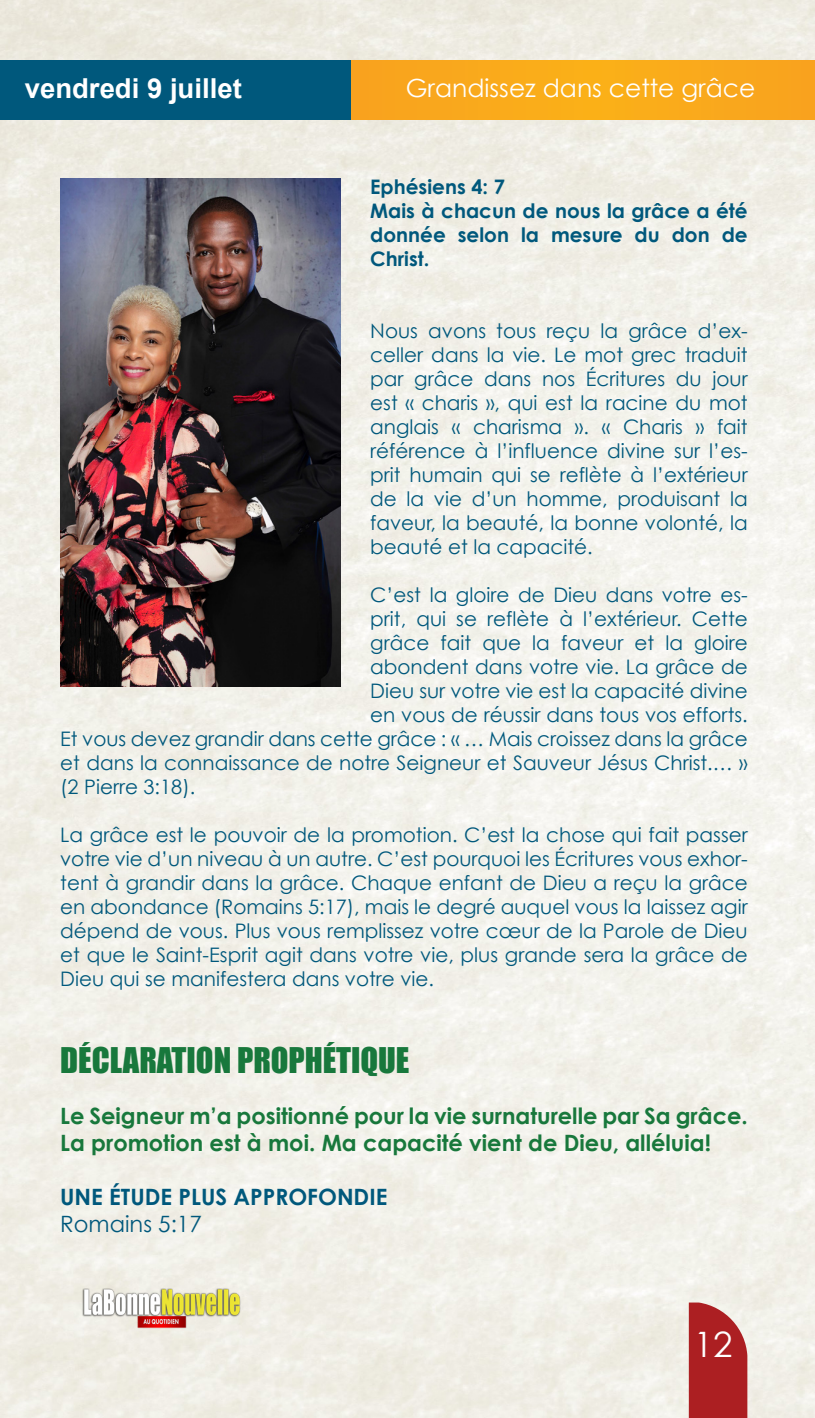
<style>
.page{position:relative;width:815px;height:1418px;background:#fff}
.page>*{position:absolute;margin:0;border:0;box-sizing:border-box;transform-origin:0 0}
.t1{font:35px "Century Gothic";color:#fff}
.t2{font:32.5px "Impact";color:#18783c}
.t3{font:700 27.5px "Arial";color:#fff}
.t4{font:25px "Century Gothic";color:#fff}
.t5{font:700 22.5px/27px "Century Gothic";color:#18783c}
.t6{font:700 22.5px "Century Gothic";color:#00587c}
.t7{font:22.5px "Century Gothic";color:#00587c}
.t8{font:20px/24px "Century Gothic";color:#00587c;text-align:justify}
.t9{font:700 20px/24px "Century Gothic";color:#00587c;text-align:justify}
</style>
<div class="page">
<img style="left:0;top:0;width:815px;height:1417px">
<div style="left:168px;top:60px;width:647px;height:60px;background:#f9a91c"></div>
<div style="left:0;top:60px;width:351px;height:60px;background:#00587c"></div>
<div style="left:689px;top:1302px;width:58px;height:115px;background:#ac1f22"></div>
<img style="left:75px;top:1285px;width:174px;height:44px">
<img style="left:60px;top:179px;width:280px;height:507px">
<p class="t3" style="left:25px;top:70px;width:219px">vendredi 9 juillet</p>
<p class="t4" style="left:406px;top:72px;width:351px">Grandissez dans cette grâce</p>
<p class="t9" style="left:370px;top:174px;width:136px">Ephésiens 4: 7</p>
<p class="t9" style="left:370px;top:198px;width:379px">Mais à chacun de nous la grâce a été donnée selon la mesure du don de Christ.</p>
<p class="t8" style="left:370px;top:318px;width:379px">Nous avons tous reçu la grâce d’ex&shy;celler dans la vie. Le mot grec traduit par grâce dans nos Écritures du jour est « charis », qui est la racine du mot anglais « charisma ». « Charis » fait référence à l’influence divine sur l’es&shy;prit humain qui se reflète à l’extérieur de la vie d’un homme, produisant la faveur, la beauté, la bonne volonté, la beauté et la capacité.</p>
<p class="t8" style="left:370px;top:582px;width:379px">C’est la gloire de Dieu dans votre es-</p>
<p class="t8" style="left:370px;top:606px;width:379px">prit, qui se reflète à l’extérieur. Cette</p>
<p class="t8" style="left:370px;top:630px;width:379px">grâce fait que la faveur et la gloire</p>
<p class="t8" style="left:370px;top:654px;width:379px">abondent dans votre vie. La grâce de</p>
<p class="t8" style="left:370px;top:678px;width:379px">Dieu sur votre vie est la capacité divine</p>
<p class="t8" style="left:370px;top:702px;width:379px">en vous de réussir dans tous vos efforts.</p>
<p class="t8" style="left:60px;top:726px;width:689px">Et vous devez grandir dans cette grâce : « … Mais croissez dans la grâce</p>
<p class="t8" style="left:60px;top:750px;width:689px">et dans la connaissance de notre Seigneur et Sauveur Jésus Christ.… »</p>
<p class="t8" style="left:60px;top:774px;width:137px">(2 Pierre 3:18).</p>
<p class="t8" style="left:60px;top:822px;width:689px">La grâce est le pouvoir de la promotion. C’est la chose qui fait passer votre vie d’un niveau à un autre. C’est pourquoi les Écritures vous exhor&shy;tent à grandir dans la grâce. Chaque enfant de Dieu a reçu la grâce en abondance (Romains 5:17), mais le degré auquel vous la laissez agir dépend de vous. Plus vous remplissez votre cœur de la Parole de Dieu et que le Saint-Esprit agit dans votre vie, plus grande sera la grâce de Dieu qui se manifestera dans votre vie.</p>
<p class="t2" style="left:60px;top:1035px;width:351px">DÉCLARATION PROPHÉTIQUE</p>
<p class="t5" style="left:60px;top:1102px;width:689px">Le Seigneur m’a positionné pour la vie surnaturelle par Sa grâce.<br>La promotion est à moi. Ma capacité vient de Dieu, alléluia!</p>
<p class="t6" style="left:60px;top:1182px;width:329px">UNE ÉTUDE PLUS APPROFONDIE</p>
<p class="t7" style="left:60px;top:1210px;width:143px">Romains 5:17</p>
<h1 class="t1" style="left:694px;top:1322px;width:40px">12</h1>
</div>
